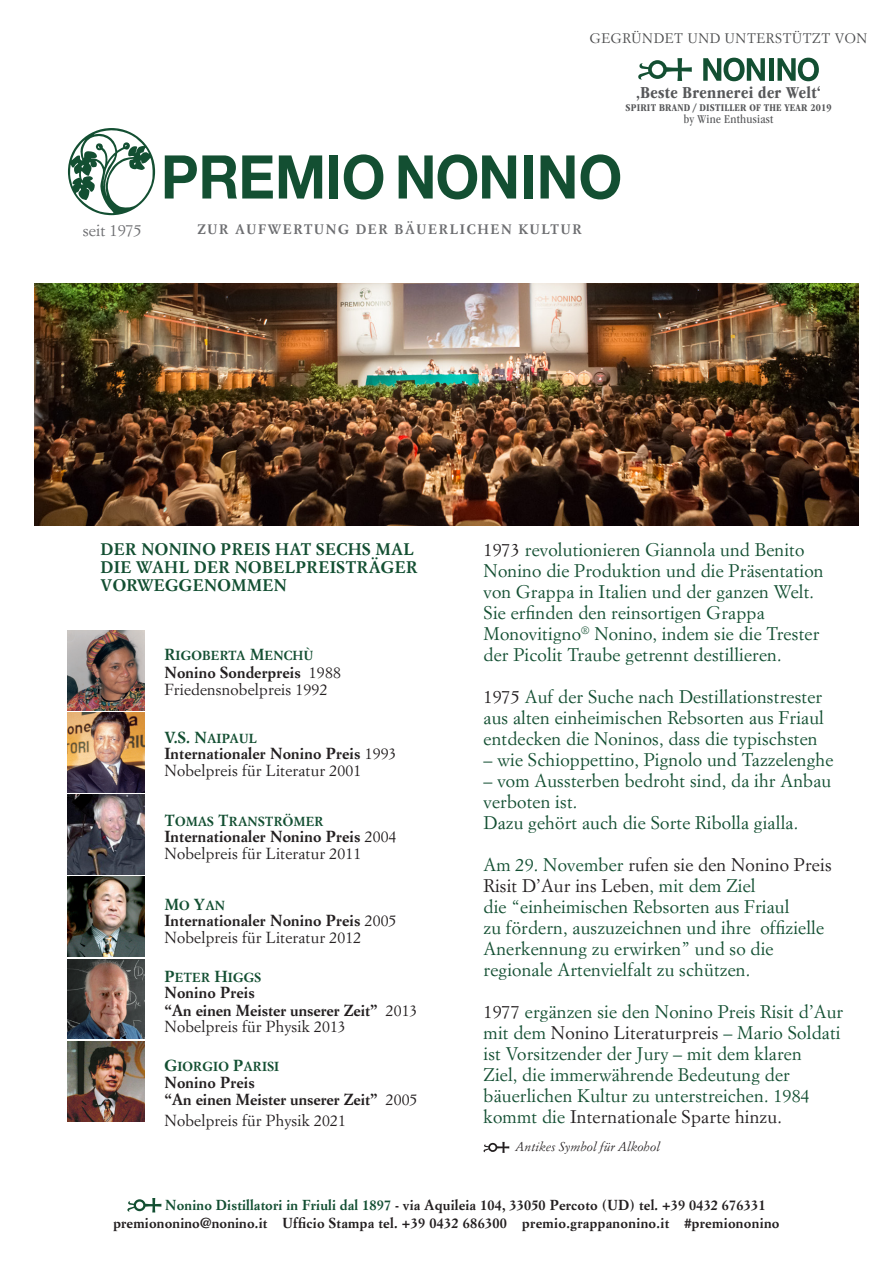
<style>
.page{position:relative;width:893px;height:1263px;background:#fff}
.page>*{position:absolute;margin:0;border:0;box-sizing:border-box;transform-origin:0 0}
.Normale{font:18px/21px "Simoncini Garamond Std";letter-spacing:.01em;color:#134f32}
.Normale-2{font:18px/21px "Simoncini Garamond Std";letter-spacing:.01em;color:#231f20}
.t1{font:700 condensed 17.25px "ITC Garamond Std";letter-spacing:.02em;color:#57585a}
.Normale-3{font:700 16.5px "Simoncini Garamond Std";letter-spacing:.02em;color:#134f32}
.t2{font:16.2px "Simoncini Garamond Std";color:#6c6d70}
.Normale-4{font:700 15.75px "Simoncini Garamond Std";letter-spacing:.01em;color:#231f20}
.Normale-5{font:15.75px "Simoncini Garamond Std";letter-spacing:.01em;color:#231f20}
.t3{font:700 14.25px "Simoncini Garamond Std";letter-spacing:.01em;color:#231f20}
.t4{font:13.65px "Simoncini Garamond Std";letter-spacing:.045em;color:#4b4c4d}
.Normale-6{font:700 13.5px "Simoncini Garamond Std";letter-spacing:.12em;color:#6c6d70}
.Normale-7{font:12.9px "Simoncini Garamond Std Bold SC820";letter-spacing:.01em;color:#134f32}
.Normale-8{font:italic 12.6px "Simoncini Garamond Std";letter-spacing:.01em;color:#231f20}
.t5{font:condensed 12.45px "ITC Garamond Std";letter-spacing:.02em;color:#57585a}
.t6{font:700 condensed 10.65px "ITC Garamond Std";letter-spacing:.02em;color:#57585a}
.s1{font-size:15.75px}
.s2{font-weight:400}
.s3{color:#231f20}
.s4{color:#134f32}
</style>
<div class="page">
<img style="left:34px;top:284px;width:825px;height:242px">
<img style="left:68px;top:630px;width:77px;height:80px">
<img style="left:68px;top:795px;width:77px;height:79px">
<img style="left:68px;top:959px;width:77px;height:80px">
<img style="left:68px;top:713px;width:77px;height:79px">
<img style="left:68px;top:877px;width:77px;height:80px">
<img style="left:68px;top:1042px;width:77px;height:79px">
<svg style="left:483px;top:1142px;width:26px;height:11px"></svg>
<svg style="left:68px;top:128px;width:87px;height:87px"></svg>
<svg style="left:165px;top:155px;width:108px;height:43px"></svg>
<svg style="left:279px;top:155px;width:43px;height:43px"></svg>
<div style="left:329px;top:155px;width:9px;height:43px;background:#134f32"></div>
<svg style="left:344px;top:154px;width:39px;height:45px"></svg>
<svg style="left:399px;top:154px;width:117px;height:45px"></svg>
<div style="left:524px;top:155px;width:9px;height:43px;background:#134f32"></div>
<svg style="left:540px;top:155px;width:34px;height:43px"></svg>
<svg style="left:581px;top:154px;width:39px;height:45px"></svg>
<svg style="left:638px;top:58px;width:54px;height:23px"></svg>
<svg style="left:703px;top:58px;width:62px;height:23px"></svg>
<div style="left:769px;top:58px;width:5px;height:23px;background:#134f32"></div>
<svg style="left:777px;top:58px;width:42px;height:23px"></svg>
<svg style="left:127px;top:1198px;width:34px;height:14px"></svg>
<p class="t4" style="left:590px;top:30px;width:279px">GEGRÜNDET UND UNTERSTÜTZT VON</p>
<p class="t2" style="left:83px;top:220px;width:61px">seit 1975</p>
<p class="Normale-6" style="left:197px;top:220px;width:386px">ZUR AUFWERTUNG DER BÄUERLICHEN KULTUR</p>
<p class="t1" style="left:636px;top:83px;width:186px">‚Beste Brennerei der Welt‘</p>
<p class="t6" style="left:625px;top:101px;width:208px">SPIRIT BRAND / DISTILLER OF THE YEAR 2019</p>
<p class="t5" style="left:684px;top:112px;width:91px">by Wine Enthusiast</p>
<p class="Normale-3" style="left:101px;top:539px;width:315px">DER NONINO PREIS HAT SECHS MAL</p>
<p class="Normale-3" style="left:101px;top:557px;width:319px">DIE WAHL DER NOBELPREISTRÄGER</p>
<p class="Normale-3" style="left:101px;top:575px;width:188px">VORWEGGENOMMEN</p>
<p class="Normale-7" style="left:164px;top:647px;width:150px"><span class="s1">R</span>IGOBERTA <span class="s1">M</span>ENCHÙ</p>
<p class="Normale-4" style="left:164px;top:663px;width:178px">Nonino Sonderpreis <span class="s2">1988</span></p>
<p class="Normale-5" style="left:164px;top:680px;width:165px">Friedensnobelpreis 1992</p>
<p class="Normale-7" style="left:164px;top:730px;width:94px"><span class="s1">V.S. N</span>AIPAUL</p>
<p class="Normale-4" style="left:164px;top:744px;width:234px">Internationaler Nonino Preis <span class="s2">1993</span></p>
<p class="Normale-5" style="left:164px;top:761px;width:199px">Nobelpreis für Literatur 2001</p>
<p class="Normale-7" style="left:164px;top:813px;width:160px"><span class="s1">T</span>OMAS <span class="s1">T</span>RANSTRÖMER</p>
<p class="Normale-4" style="left:164px;top:826px;width:234px">Internationaler Nonino Preis <span class="s2">2004</span></p>
<p class="Normale-5" style="left:164px;top:843px;width:199px">Nobelpreis für Literatur 2011</p>
<p class="Normale-7" style="left:164px;top:897px;width:62px"><span class="s1">M</span>O <span class="s1">Y</span>AN</p>
<p class="Normale-4" style="left:164px;top:910px;width:234px">Internationaler Nonino Preis <span class="s2">2005</span></p>
<p class="Normale-5" style="left:164px;top:927px;width:199px">Nobelpreis für Literatur 2012</p>
<p class="Normale-7" style="left:164px;top:969px;width:98px"><span class="s1">P</span>ETER <span class="s1">H</span>IGGS</p>
<p class="Normale-4" style="left:164px;top:982px;width:92px">Nonino Preis</p>
<p class="Normale-4" style="left:164px;top:1000px;width:255px">“An einen Meister unserer Zeit” <span class="s2">2013</span></p>
<p class="Normale-5" style="left:164px;top:1017px;width:183px">Nobelpreis für Physik 2013</p>
<p class="Normale-7" style="left:164px;top:1058px;width:116px"><span class="s1">G</span>IORGIO <span class="s1">P</span>ARISI</p>
<p class="Normale-4" style="left:164px;top:1072px;width:92px">Nonino Preis</p>
<p class="Normale-4" style="left:164px;top:1090px;width:255px">“An einen Meister unserer Zeit” <span class="s2">2005</span></p>
<p class="Normale-5" style="left:164px;top:1111px;width:183px">Nobelpreis für Physik 2021</p>
<p class="Normale" style="left:483px;top:539px;width:342px"><span class="s3">1973</span> revolutionieren Giannola und Benito<br>Nonino die Produktion und die Präsentation von Grappa in Italien und der ganzen Welt.</p>
<p class="Normale" style="left:483px;top:602px;width:337px">Sie erfinden den reinsortigen Grappa<br>Monovitigno<sup>®</sup> Nonino, indem sie die Trester</p>
<p class="Normale" style="left:483px;top:644px;width:300px">der Picolit Traube getrennt destillieren.</p>
<p class="Normale" style="left:483px;top:686px;width:342px;text-align:justify"><span class="s3">1975</span> Auf der Suche nach Destillationstrester aus alten einheimischen Rebsorten aus Friaul entdecken die Noninos, dass die typischsten</p>
<p class="Normale" style="left:483px;top:749px;width:351px">– wie Schioppettino, Pignolo und Tazzelenghe</p>
<p class="Normale" style="left:483px;top:770px;width:349px">– vom Aussterben bedroht sind, da ihr Anbau verboten ist.</p>
<p class="Normale" style="left:483px;top:812px;width:316px">Dazu gehört auch die Sorte Ribolla gialla.</p>
<p class="Normale-2" style="left:483px;top:854px;width:350px"><span class="s4">Am 29. November</span> rufen sie den Nonino Preis<br>Risit D’Aur ins Leben<span class="s4">, mit dem Ziel</span></p>
<p class="Normale" style="left:483px;top:896px;width:307px">die “einheimischen Rebsorten aus Friaul</p>
<p class="Normale" style="left:483px;top:917px;width:342px">zu fördern, auszuzeichnen und ihre offizielle<br>Anerkennung zu erwirken” und so die</p>
<p class="Normale" style="left:483px;top:959px;width:268px">regionale Artenvielfalt zu schützen.</p>
<p class="Normale" style="left:483px;top:1001px;width:361px"><span class="s3">1977</span> ergänzen sie den Nonino Preis Risit d’Aur mit dem <span class="s3">Nonino Literaturpreis</span> – Mario Soldati ist Vorsitzender der Jury – mit dem klaren</p>
<p class="Normale" style="left:483px;top:1064px;width:328px">Ziel, die immerwährende Bedeutung der bäuerlichen Kultur zu unterstreichen. 1984 kommt die <span class="s3">Internationale Sparte hinzu.</span></p>
<p class="Normale-8" style="left:516px;top:1139px;width:146px">Antikes Symbol für Alkohol</p>
<p class="t3" style="left:165px;top:1196px;width:602px"><span class="s4">Nonino Distillatori in Friuli dal 1897</span> - via Aquileia 104, 33050 Percoto (UD) tel. +39 0432 676331</p>
<p class="t3" style="left:113px;top:1214px;width:668px">premiononino@nonino.it Ufficio Stampa tel. +39 0432 686300 premio.grappanonino.it #premiononino</p>
</div>
